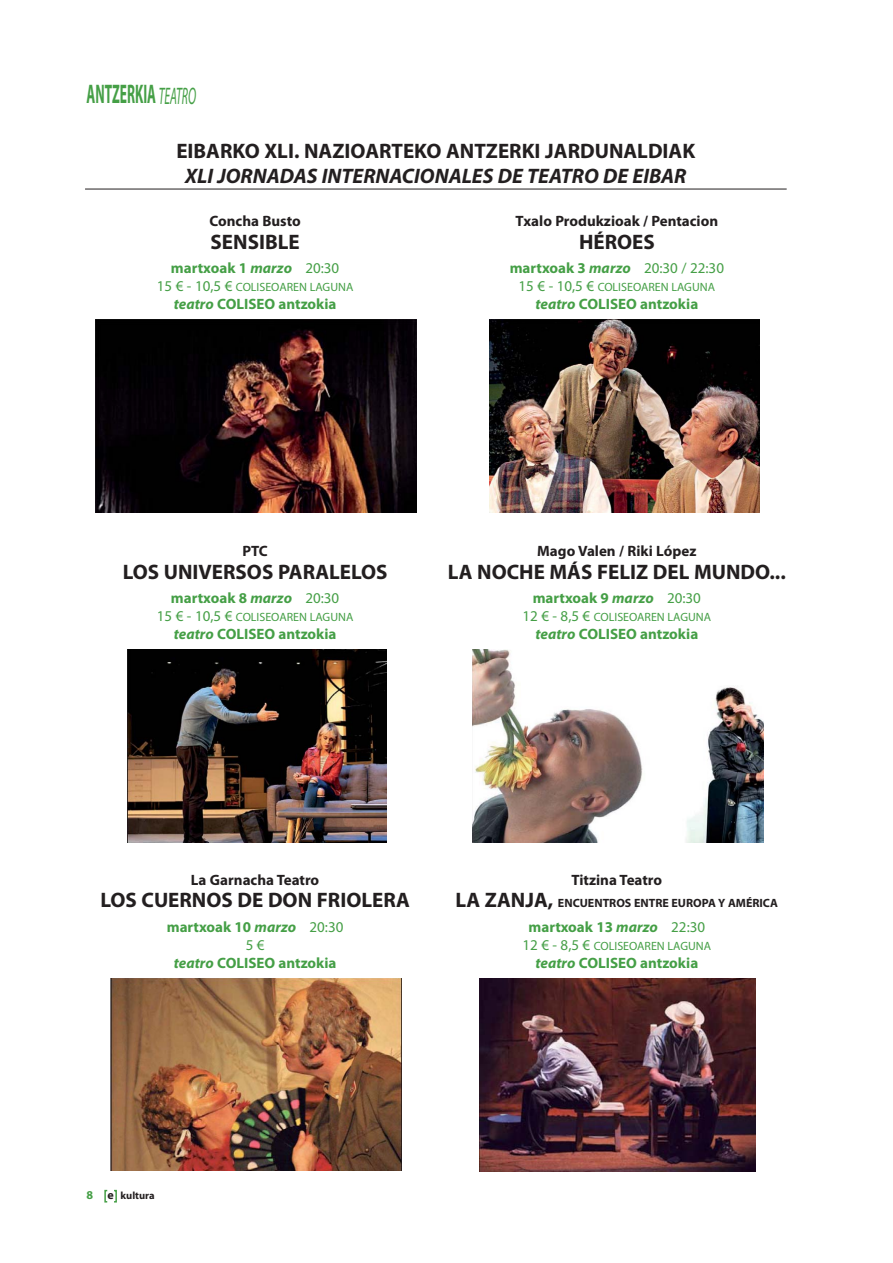
<style>
.page{position:relative;width:893px;height:1263px;background:#fff}
.page>*{position:absolute;margin:0;border:0;box-sizing:border-box;transform-origin:0 0}
.t1{font:700 27px "Myriad Pro";color:#459f46;scale:.5 1}
.t2{font:700 21px "Myriad Pro";color:#231f20}
.t3{font:italic 700 21px "Myriad Pro";color:#231f20}
.t4{font:700 15px/18px "Myriad Pro";color:#459f46;text-align:center}
.t5{font:700 15px "Myriad Pro";color:#231f20}
.t6{font:15px "Myriad Pro";color:#459f46}
.t7{font:12px "Myriad Pro";color:#459f46}
.t8{font:700 12px "Myriad Pro";color:#231f20}
.t9{font:700 10.5px "Myriad Pro";color:#231f20}
.s1{font-weight:400;font-style:italic;font-size:24px}
.s2{font-style:italic}
.s3{font-weight:400}
.s4{font-size:15px}
.s5{font-weight:700}
.s6{font-weight:700;font-style:italic}
.s7{font-size:21px}
.s8{font-size:12px;color:#459f46}
.s9{font-size:12px}
</style>
<div class="page">
<div style="left:104px;top:1190px;width:4px;height:12px;border:2px solid #459f46"></div>
<div style="left:113px;top:1190px;width:4px;height:12px;border:2px solid #459f46"></div>
<hr style="left:85px;top:189px;width:702px;height:1px;background:#231f20">
<img style="left:96px;top:320px;width:321px;height:193px">
<img style="left:127px;top:650px;width:260px;height:193px">
<img style="left:111px;top:978px;width:290px;height:192px">
<img style="left:490px;top:320px;width:269px;height:193px">
<img style="left:472px;top:650px;width:292px;height:193px">
<img style="left:480px;top:978px;width:276px;height:193px">
<h1 class="t1" style="left:87px;top:84px;width:221px">ANTZERKIA <span class="s1">TEATRO</span></h1>
<h2 class="t2" style="left:176px;top:143px;width:520px">EIBARKO XLI. NAZIOARTEKO ANTZERKI JARDUNALDIAK</h2>
<h2 class="t3" style="left:185px;top:169px;width:503px">XLI JORNADAS INTERNACIONALES DE TEATRO DE EIBAR</h2>
<p class="t5" style="left:209px;top:215px;width:93px">Concha Busto</p>
<h2 class="t2" style="left:211px;top:234px;width:90px">SENSIBLE</h2>
<p class="t4" style="left:171px;top:261px;width:170px">martxoak 1 <span class="s2">marzo</span> <span class="s3">20:30</span></p>
<p class="t7" style="left:157px;top:283px;width:198px"><span class="s4">15 € - 10,5 €</span> COLISEOAREN LAGUNA</p>
<p class="t4" style="left:174px;top:297px;width:164px"><span class="s2">teatro</span> COLISEO antzokia</p>
<p class="t5" style="left:515px;top:215px;width:204px">Txalo Produkzioak / Pentacion</p>
<h2 class="t2" style="left:579px;top:234px;width:77px">HÉROES</h2>
<p class="t6" style="left:510px;top:263px;width:216px"><span class="s5">martxoak 3</span> <span class="s6">marzo</span> 20:30 / 22:30</p>
<p class="t7" style="left:519px;top:283px;width:198px"><span class="s4">15 € - 10,5 €</span> COLISEOAREN LAGUNA</p>
<p class="t4" style="left:535px;top:297px;width:164px"><span class="s2">teatro</span> COLISEO antzokia</p>
<p class="t5" style="left:242px;top:545px;width:27px">PTC</p>
<h2 class="t2" style="left:123px;top:564px;width:266px">LOS UNIVERSOS PARALELOS</h2>
<p class="t4" style="left:171px;top:591px;width:170px">martxoak 8 <span class="s2">marzo</span> <span class="s3">20:30</span></p>
<p class="t7" style="left:157px;top:613px;width:198px"><span class="s4">15 € - 10,5 €</span> COLISEOAREN LAGUNA</p>
<p class="t4" style="left:174px;top:627px;width:164px"><span class="s2">teatro</span> COLISEO antzokia</p>
<p class="t5" style="left:537px;top:545px;width:161px">Mago Valen / Riki López</p>
<h2 class="t2" style="left:448px;top:564px;width:339px">LA NOCHE MÁS FELIZ DEL MUNDO...</h2>
<p class="t4" style="left:533px;top:591px;width:170px">martxoak 9 <span class="s2">marzo</span> <span class="s3">20:30</span></p>
<p class="t7" style="left:522px;top:613px;width:190px"><span class="s4">12 € - 8,5 €</span> COLISEOAREN LAGUNA</p>
<p class="t4" style="left:535px;top:627px;width:164px"><span class="s2">teatro</span> COLISEO antzokia</p>
<p class="t5" style="left:191px;top:874px;width:130px">La Garnacha Teatro</p>
<h2 class="t2" style="left:101px;top:892px;width:311px">LOS CUERNOS DE DON FRIOLERA</h2>
<p class="t4" style="left:167px;top:919px;width:178px">martxoak 10 <span class="s2">marzo</span> <span class="s3">20:30<br>5 €<br></span><span class="s2">teatro</span> COLISEO antzokia</p>
<p class="t5" style="left:572px;top:874px;width:92px">Titzina Teatro</p>
<p class="t8" style="left:456px;top:898px;width:324px"><span class="s7">LA ZANJA,</span> ENCUENTROS ENTRE EUROPA Y AMÉRICA</p>
<p class="t4" style="left:528px;top:919px;width:178px">martxoak 13 <span class="s2">marzo</span> <span class="s3">22:30</span></p>
<p class="t7" style="left:522px;top:941px;width:190px"><span class="s4">12 € - 8,5 €</span> COLISEOAREN LAGUNA</p>
<p class="t4" style="left:535px;top:955px;width:164px"><span class="s2">teatro</span> COLISEO antzokia</p>
<p class="t9" style="left:87px;top:1191px;width:70px"><span class="s8">8</span> <span class="s9">e</span> kultura</p>
</div>
